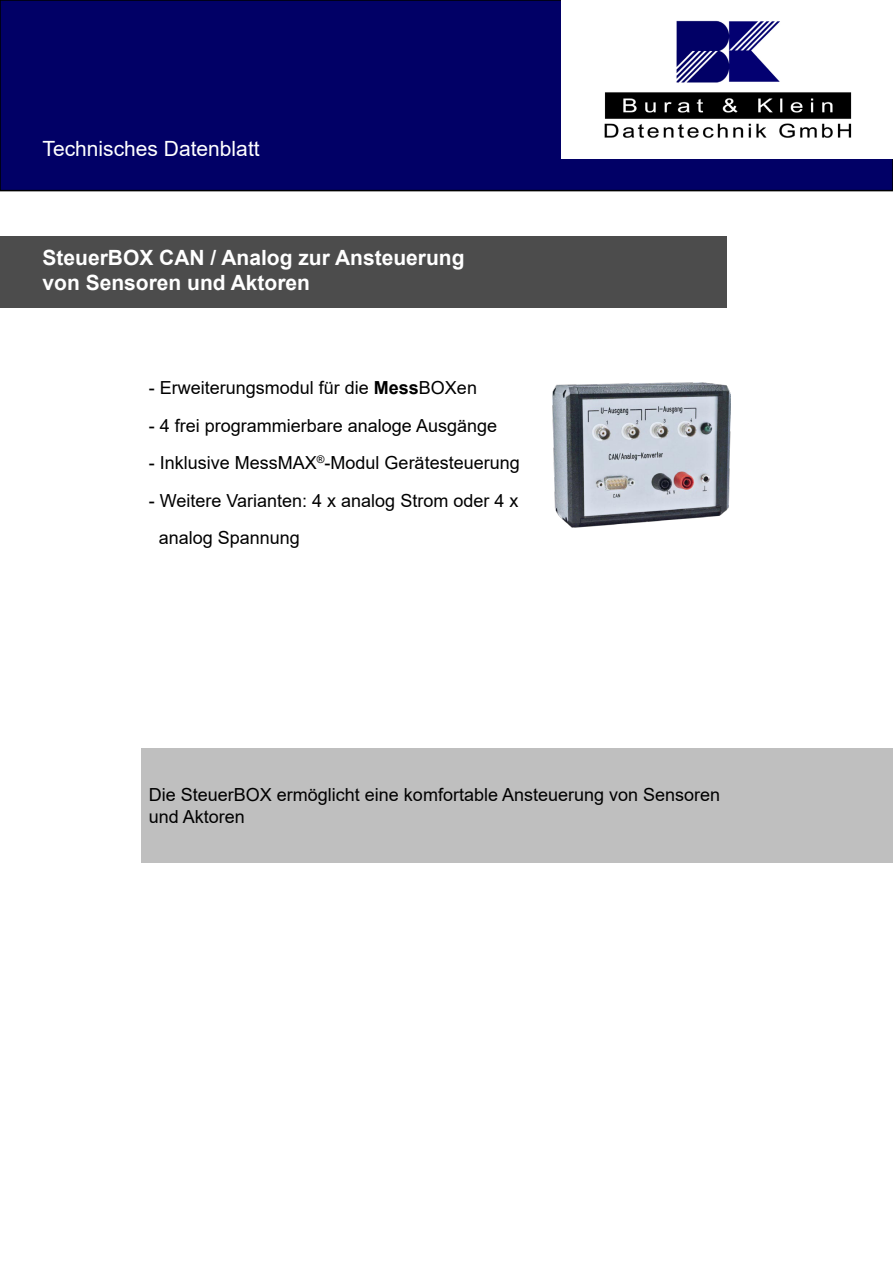
<style>
.page{position:relative;width:893px;height:1263px;background:#fff}
.page>*{position:absolute;margin:0;border:0;box-sizing:border-box;transform-origin:0 0}
.t1{font:700 21px/25.2px "Arial";color:#fff}
.t2{font:21px "Arial";color:#fff}
.t3{font:18px/37.5px "Arial";color:#000}
.s1{font-weight:700}
</style>
<div class="page">
<div style="left:0;top:0;width:893px;height:191px;background:#010066;border:2px solid #000"></div>
<div style="left:561px;top:0;width:332px;height:158px;background:#fff"></div>
<img style="left:604px;top:20px;width:248px;height:118px">
<div style="left:0;top:236px;width:726px;height:72px;background:#4c4c4c"></div>
<img style="left:553px;top:383px;width:177px;height:144px">
<p class="t2" style="left:43px;top:141px;width:219px">Technisches Datenblatt</p>
<p class="t1" style="left:43px;top:247px;width:423px">SteuerBOX CAN / Analog zur Ansteuerung von Sensoren und Aktoren</p>
<p class="t3" style="left:149px;top:371px;width:330px">- Erweiterungsmodul für die <span class="s1">Mess</span>BOXen</p>
<p class="t3" style="left:149px;top:408px;width:350px">- 4 frei programmierbare analoge Ausgänge</p>
<p class="t3" style="left:149px;top:446px;width:372px">- Inklusive MessMAX<sup>®</sup>-Modul Gerätesteuerung</p>
<p class="t3" style="left:159px;top:483px;width:361px;text-indent:-10px">- Weitere Varianten: 4 x analog Strom oder 4 x analog Spannung</p>
<p class="t3" style="left:149px;top:785px;width:573px;line-height:21.6px">Die SteuerBOX ermöglicht eine komfortable Ansteuerung von Sensoren und Aktoren</p>
</div>
